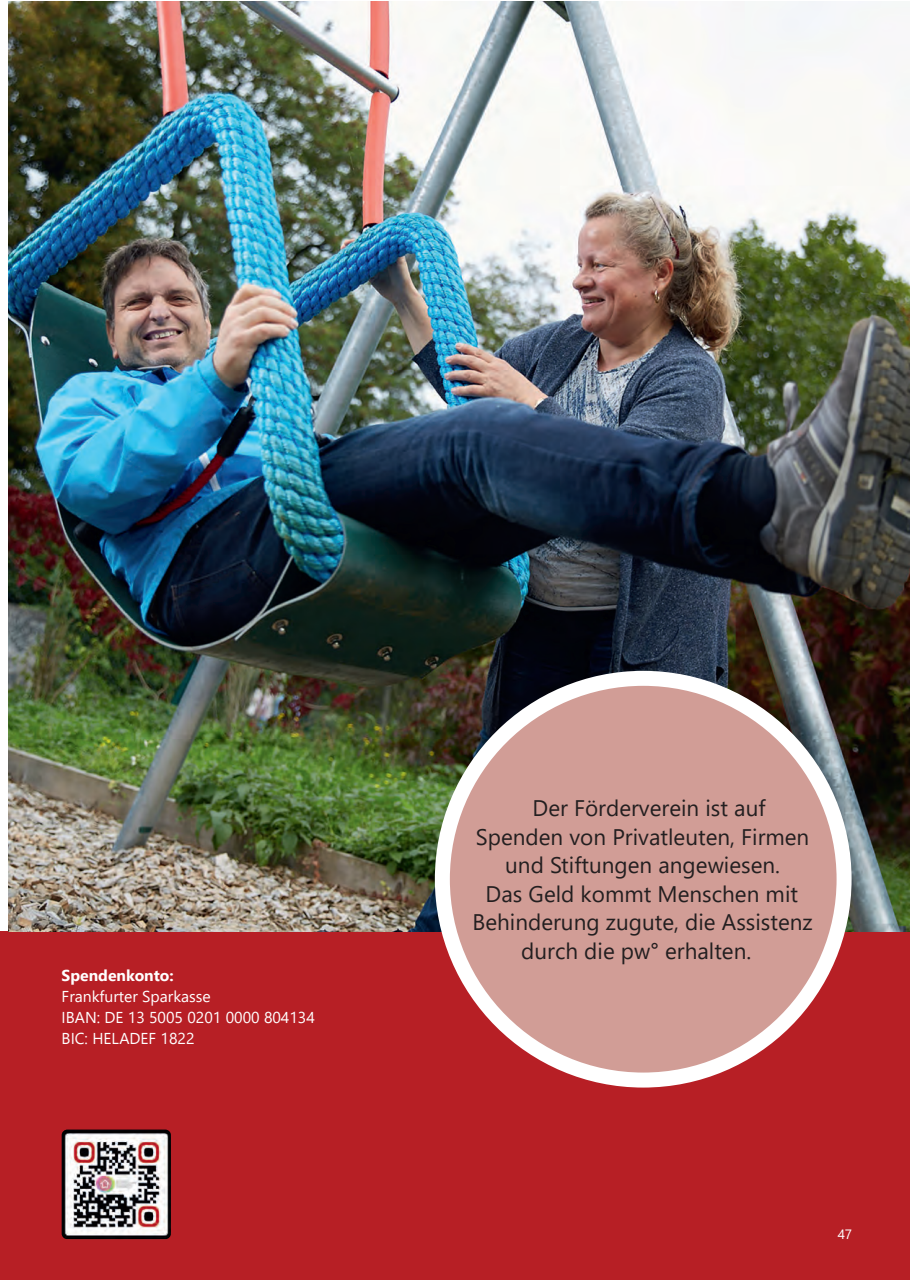
<style>
.page{position:relative;width:910px;height:1280px;background:#fff}
.page>*{position:absolute;margin:0;border:0;box-sizing:border-box;transform-origin:0 0}
.t1{font:22.5px/28.5px "Segoe UI";color:#231f20;text-align:center}
.t2{font:15.75px/21px "Segoe UI";color:#fff}
.t3{font:700 15.75px "Segoe UI";color:#fff}
.t4{font:13.5px "Segoe UI";color:#fff}
</style>
<div class="page">
<div style="left:9px;top:931px;width:901px;height:349px;background:#b71f25"></div>
<div style="left:0;top:931px;width:9px;height:349px;background:#b71f25"></div>
<img style="left:9px;top:1px;width:901px;height:930px">
<div style="left:442px;top:678px;width:402px;height:402px;background:#d19d96;border-radius:50%"></div>
<div style="left:435px;top:671px;width:417px;height:416px;border:15px solid #fff;border-radius:50%"></div>
<img style="left:62px;top:1129px;width:109px;height:110px">
<p class="t3" style="left:62px;top:960px;width:114px">Spendenkonto:</p>
<p class="t2" style="left:62px;top:984px;width:255px">Frankfurter Sparkasse<br>IBAN: DE 13 5005 0201 0000 804134<br>BIC: HELADEF 1822</p>
<p class="t1" style="left:472px;top:792px;width:342px">Der Förderverein ist auf<br>Spenden von Privatleuten, Firmen und Stiftungen angewiesen.<br>Das Geld kommt Menschen mit<br>Behinderung zugute, die Assistenz durch die pw° erhalten.</p>
<p class="t4" style="left:838px;top:1221px;width:16px">47</p>
</div>
